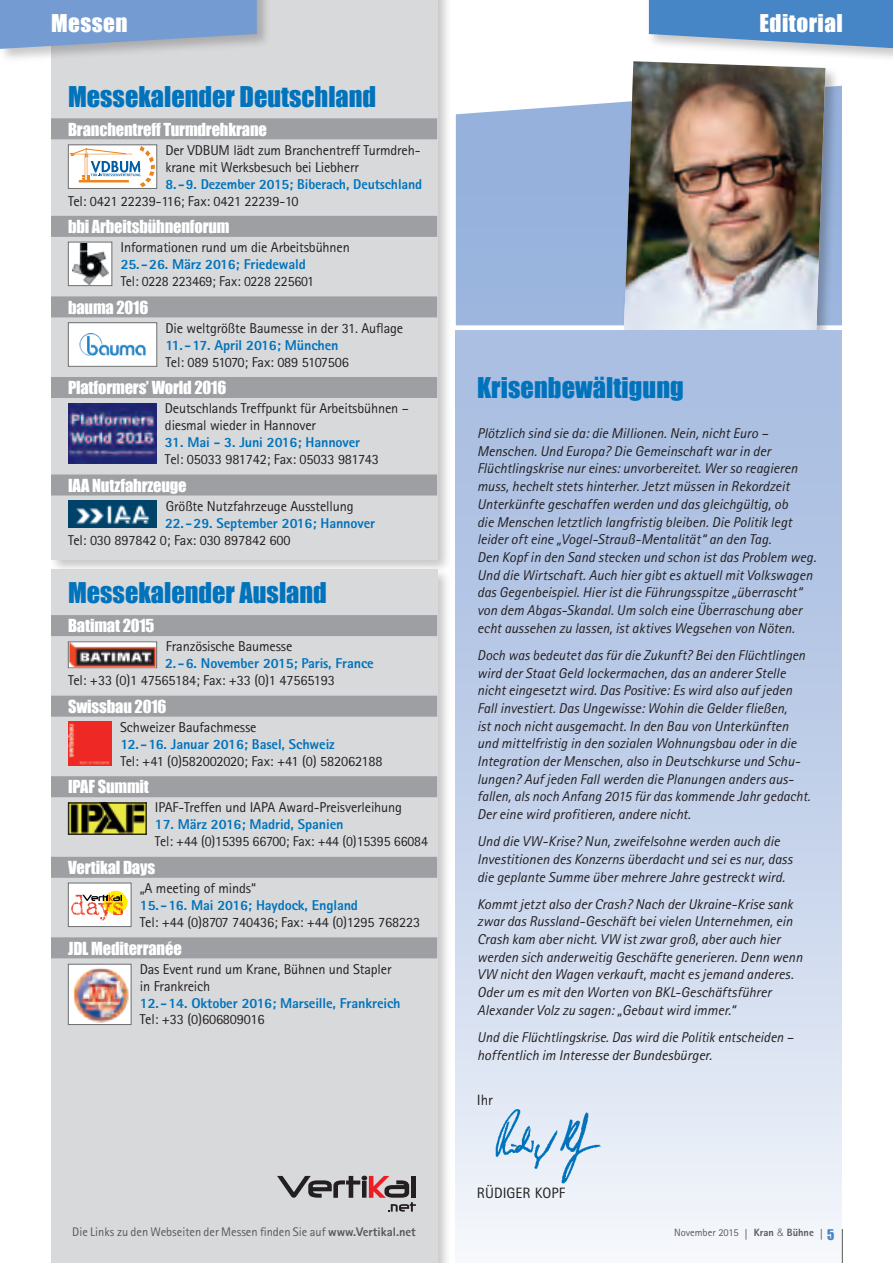
<style>
.page{position:relative;width:893px;height:1263px;background:#fff}
.page>*{position:absolute;margin:0;border:0;box-sizing:border-box;transform-origin:0 0}
.t1{font:26.25px "Impact";color:#0073bc}
.t2{font:22.5px "Impact";letter-spacing:.02em;color:#fff}
.t3{font:16.5px "Impact";letter-spacing:-.01em;color:#fff}
.t4{font:15px "Rotis Sans Serif";letter-spacing:.005em;color:#231f20}
.t5{font:italic 14.25px/17.7px "Rotis Sans Serif";color:#231f20}
.t6{font:14.25px/17px "Rotis Sans Serif";letter-spacing:-.01em;color:#231f20}
.t7{font:800 14.25px "Rotis Sans Serif";letter-spacing:-.01em;color:#0073bc}
.t8{font:12.45px "Rotis Sans Serif";color:#57585a}
.t9{font:10.5px "Rotis Sans Serif";color:#57585a}
.s1{font-weight:800}
.s2{font-family:"Frutiger";font-weight:700;font-stretch:condensed;font-size:10.65px}
.s3{font-family:"Helvetica";font-weight:300}
.s4{font-family:"Impact";font-size:13.5px;color:#4786c6}
</style>
<div class="page">
<svg style="left:456px;top:86px;width:386px;height:239px;background:#a1b9df"></svg>
<div style="left:621px;top:59px;width:218px;height:298px;background:#231f20;opacity:.3"></div>
<img style="left:624px;top:61px;width:201px;height:269px">
<div style="left:456px;top:330px;width:386px;height:933px;background:linear-gradient(to bottom,#a0b7de,#eef2f9)"></div>
<img style="left:494px;top:1108px;width:109px;height:77px">
<div style="left:48px;top:0;width:403px;height:573px;background:#231f20;opacity:.25"></div>
<div style="left:51px;top:0;width:386px;height:559px;background:#d8d9db"></div>
<div style="left:51px;top:118px;width:386px;height:21px;background:#9d9fa2"></div>
<div style="left:51px;top:216px;width:386px;height:21px;background:#9d9fa2"></div>
<div style="left:51px;top:296px;width:386px;height:21px;background:#9d9fa2"></div>
<div style="left:51px;top:377px;width:386px;height:21px;background:#9d9fa2"></div>
<div style="left:51px;top:474px;width:386px;height:21px;background:#9d9fa2"></div>
<svg style="left:70px;top:147px;width:85px;height:40px;background:#e3e0db"></svg>
<div style="left:68px;top:145px;width:89px;height:44px;border:1px solid #6c6d70"></div>
<div style="left:68px;top:242px;width:44px;height:44px;background:#fff"></div>
<img style="left:73px;top:244px;width:35px;height:40px">
<div style="left:68px;top:242px;width:44px;height:44px;border:1px solid #6c6d70"></div>
<svg style="left:70px;top:324px;width:85px;height:41px;background:#e9f2f9"></svg>
<img style="left:80px;top:333px;width:10px;height:23px">
<div style="left:68px;top:322px;width:89px;height:45px;border:1px solid #6c6d70"></div>
<img style="left:68px;top:403px;width:88px;height:61px">
<img style="left:68px;top:501px;width:89px;height:27px">
<div style="left:48px;top:566px;width:403px;height:697px;background:#231f20;opacity:.25"></div>
<div style="left:51px;top:569px;width:386px;height:694px;background:#d8d9db"></div>
<div style="left:51px;top:615px;width:386px;height:21px;background:#9d9fa2"></div>
<div style="left:51px;top:696px;width:386px;height:21px;background:#9d9fa2"></div>
<div style="left:51px;top:776px;width:386px;height:21px;background:#9d9fa2"></div>
<div style="left:51px;top:857px;width:386px;height:21px;background:#9d9fa2"></div>
<div style="left:51px;top:937px;width:386px;height:21px;background:#9d9fa2"></div>
<img style="left:70px;top:643px;width:85px;height:23px">
<div style="left:68px;top:641px;width:89px;height:27px;border:1px solid #6c6d70"></div>
<img style="left:68px;top:722px;width:44px;height:44px">
<img style="left:70px;top:805px;width:74px;height:28px">
<div style="left:68px;top:803px;width:78px;height:32px;border:1px solid #231f20"></div>
<div style="left:68px;top:883px;width:63px;height:43px;background:#fff"></div>
<img style="left:103px;top:890px;width:25px;height:22px">
<svg style="left:71px;top:895px;width:52px;height:25px"></svg>
<div style="left:68px;top:883px;width:63px;height:44px;border:1px solid #6c6d70"></div>
<img style="left:70px;top:966px;width:59px;height:56px">
<div style="left:68px;top:964px;width:63px;height:61px;border:1px solid #6c6d70"></div>
<div style="left:646px;top:0;width:247px;height:63px;background:#231f20;opacity:.25"></div>
<svg style="left:649px;top:0;width:244px;height:48px;background:#5c92c9"></svg>
<div style="left:0;top:0;width:271px;height:63px;background:#231f20;opacity:.25"></div>
<svg style="left:0;top:0;width:257px;height:49px;background:#7fa0ce"></svg>
<svg style="left:277px;top:1176px;width:139px;height:35px"></svg>
<hr style="left:842px;top:1229px;width:1px;height:34px;background:#57585a">
<h2 class="t2" style="left:51px;top:6px;width:78px">Messen</h2>
<h2 class="t2" style="left:759px;top:6px;width:85px">Editorial</h2>
<h1 class="t1" style="left:68px;top:76px;width:310px">Messekalender Deutschland</h1>
<p class="t3" style="left:68px;top:116px;width:200px">Branchentreff Turmdrehkrane</p>
<p class="t6" style="left:165px;top:141px;width:257px">Der VDBUM lädt zum Branchentreff Turmdreh&shy;krane mit Werksbesuch bei Liebherr</p>
<p class="t7" style="left:166px;top:175px;width:258px">8.-9. Dezember 2015; Biberach, Deutschland</p>
<p class="t6" style="left:68px;top:192px;width:232px">Tel: 0421 22239-116; Fax: 0421 22239-10</p>
<p class="t3" style="left:68px;top:214px;width:163px">bbi Arbeitsbühnenforum</p>
<p class="t6" style="left:121px;top:239px;width:231px">Informationen rund um die Arbeitsbühnen</p>
<p class="t7" style="left:121px;top:255px;width:187px">25.-26. März 2016; Friedewald</p>
<p class="t6" style="left:121px;top:273px;width:195px">Tel: 0228 223469; Fax: 0228 225601</p>
<p class="t3" style="left:68px;top:294px;width:82px">bauma 2016</p>
<p class="t6" style="left:165px;top:319px;width:239px">Die weltgrößte Baumesse in der 31. Auflage</p>
<p class="t7" style="left:166px;top:336px;width:175px">11.-17. April 2016; München</p>
<p class="t6" style="left:166px;top:353px;width:185px">Tel: 089 51070; Fax: 089 5107506</p>
<p class="t3" style="left:68px;top:375px;width:160px">Platformers’ World 2016</p>
<p class="t6" style="left:165px;top:400px;width:246px">Deutschlands Treffpunkt für Arbeitsbühnen – diesmal wieder in Hannover</p>
<p class="t7" style="left:165px;top:433px;width:197px">31. Mai - 3. Juni 2016; Hannover</p>
<p class="t6" style="left:165px;top:451px;width:216px">Tel: 05033 981742; Fax: 05033 981743</p>
<p class="t3" style="left:68px;top:472px;width:120px">IAA Nutzfahrzeuge</p>
<p class="t6" style="left:166px;top:497px;width:189px">Größte Nutzfahrzeuge Ausstellung</p>
<p class="t7" style="left:165px;top:514px;width:212px">22.-29. September 2016; Hannover</p>
<p class="t6" style="left:68px;top:531px;width:224px">Tel: 030 897842 0; Fax: 030 897842 600</p>
<h1 class="t1" style="left:68px;top:573px;width:260px">Messekalender Ausland</h1>
<p class="t3" style="left:68px;top:613px;width:88px">Batimat 2015</p>
<p class="t6" style="left:166px;top:638px;width:128px">Französische Baumesse</p>
<p class="t7" style="left:165px;top:654px;width:210px">2.-6. November 2015; Paris, France</p>
<p class="t6" style="left:68px;top:672px;width:268px">Tel: +33 (0)1 47565184; Fax: +33 (0)1 47565193</p>
<p class="t3" style="left:68px;top:693px;width:100px">Swissbau 2016</p>
<p class="t6" style="left:120px;top:718px;width:138px">Schweizer Baufachmesse</p>
<p class="t7" style="left:120px;top:735px;width:216px">12.-16. Januar 2016; Basel, Schweiz</p>
<p class="t6" style="left:120px;top:752px;width:264px">Tel: +41 (0)582002020; Fax: +41 (0) 582062188</p>
<p class="t3" style="left:68px;top:774px;width:82px">IPAF Summit</p>
<p class="t6" style="left:155px;top:799px;width:249px">IPAF-Treffen und IAPA Award-Preisverleihung</p>
<p class="t7" style="left:155px;top:815px;width:190px">17. März 2016; Madrid, Spanien</p>
<p class="t6" style="left:155px;top:833px;width:274px">Tel: +44 (0)15395 66700; Fax: +44 (0)15395 66084</p>
<p class="t3" style="left:68px;top:855px;width:89px">Vertikal Days</p>
<p class="t6" style="left:140px;top:880px;width:118px">„A meeting of minds“</p>
<p class="t7" style="left:140px;top:896px;width:220px">15.-16. Mai 2016; Haydock, England</p>
<p class="t6" style="left:140px;top:913px;width:282px">Tel: +44 (0)8707 740436; Fax: +44 (0)1295 768223</p>
<p class="t3" style="left:68px;top:935px;width:115px">JDL Mediterranée</p>
<p class="t6" style="left:140px;top:960px;width:253px">Das Event rund um Krane, Bühnen und Stapler in Frankreich</p>
<p class="t7" style="left:140px;top:993px;width:262px">12.-14. Oktober 2016; Marseille, Frankreich</p>
<p class="t6" style="left:140px;top:1011px;width:126px">Tel: +33 (0)606809016</p>
<h1 class="t1" style="left:477px;top:367px;width:208px">Krisenbewältigung</h1>
<p class="t5" style="left:477px;top:424px;width:341px">Plötzlich sind sie da: die Millionen. Nein, nicht Euro – Menschen. Und Europa? Die Gemeinschaft war in der Flüchtlingskrise nur eines: unvorbereitet. Wer so reagieren muss, hechelt stets hinterher. Jetzt müssen in Rekordzeit Unterkünfte geschaffen werden und das gleichgültig, ob<br>die Menschen letztlich langfristig bleiben. Die Politik legt leider oft eine „Vogel-Strauß-Mentalität“ an den Tag.<br>Den Kopf in den Sand stecken und schon ist das Problem weg.<br>Und die Wirtschaft. Auch hier gibt es aktuell mit Volkswagen das Gegenbeispiel. Hier ist die Führungsspitze „überrascht“ von dem Abgas-Skandal. Um solch eine Überraschung aber echt aussehen zu lassen, ist aktives Wegsehen von Nöten.</p>
<p class="t5" style="left:477px;top:646px;width:335px">Doch was bedeutet das für die Zukunft? Bei den Flüchtlingen wird der Staat Geld lockermachen, das an anderer Stelle nicht eingesetzt wird. Das Positive: Es wird also auf jeden Fall investiert. Das Ungewisse: Wohin die Gelder fließen,<br>ist noch nicht ausgemacht. In den Bau von Unterkünften und mittelfristig in den sozialen Wohnungsbau oder in die Integration der Menschen, also in Deutschkurse und Schu&shy;lungen? Auf jeden Fall werden die Planungen anders aus&shy;fallen, als noch Anfang 2015 für das kommende Jahr gedacht.<br>Der eine wird profitieren, andere nicht.</p>
<p class="t5" style="left:477px;top:833px;width:317px">Und die VW-Krise? Nun, zweifelsohne werden auch die<br>Investitionen des Konzerns überdacht und sei es nur, dass die geplante Summe über mehrere Jahre gestreckt wird.</p>
<p class="t5" style="left:477px;top:895px;width:327px">Kommt jetzt also der Crash? Nach der Ukraine-Krise sank zwar das Russland-Geschäft bei vielen Unternehmen, ein Crash kam aber nicht. VW ist zwar groß, aber auch hier werden sich anderweitig Geschäfte generieren. Denn wenn VW nicht den Wagen verkauft, macht es jemand anderes.<br>Oder um es mit den Worten von BKL-Geschäftsführer Alexander Volz zu sagen: „Gebaut wird immer.“</p>
<p class="t5" style="left:477px;top:1028px;width:318px">Und die Flüchtlingskrise. Das wird die Politik entscheiden – hoffentlich im Interesse der Bundesbürger.</p>
<p class="t4" style="left:477px;top:1091px;width:18px">Ihr</p>
<p class="t4" style="left:477px;top:1184px;width:20px">Rüdiger</p>
<p class="t4" style="left:535px;top:1184px;width:12px">Kopf</p>
<p class="t8" style="left:72px;top:1224px;width:345px">Die Links zu den Webseiten der Messen finden Sie auf <span class="s1">www.Vertikal.net</span></p>
<p class="t9" style="left:674px;top:1226px;width:162px">November 2015 <span class="s2">|</span> <span class="s1">Kran</span> <span class="s3">&amp;</span> <span class="s1">Bühne</span> <span class="s2">|</span> <span class="s4">5</span></p>
</div>
